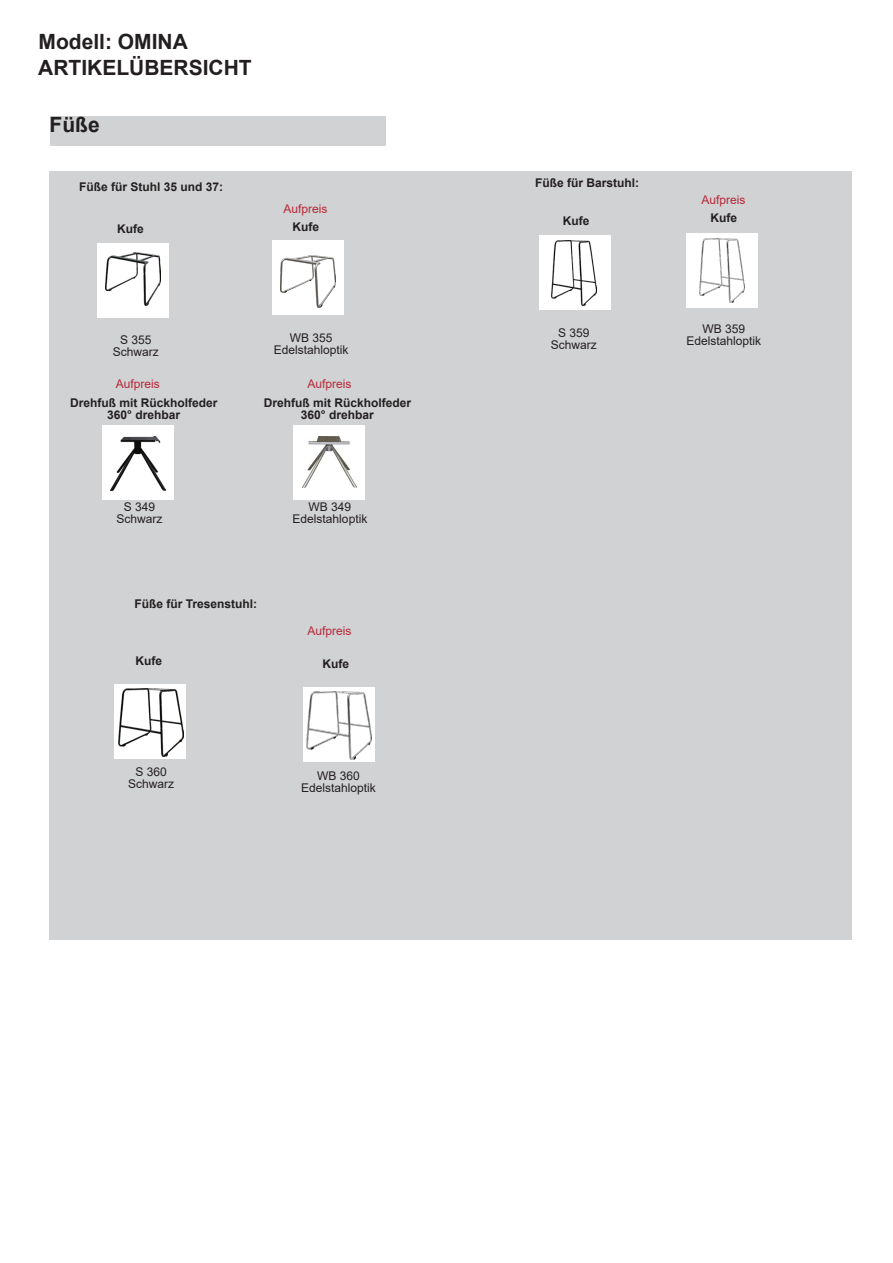
<style>
.page{position:relative;width:893px;height:1263px;background:#fff}
.page>*{position:absolute;margin:0;border:0;box-sizing:border-box;transform-origin:0 0}
.t1{font:700 21px/25.5px "Arial";color:#231f20}
.t2{font:700 12px/12px "Arial";color:#231f20;text-align:center}
.t3{font:12px/12px "Arial";color:#231f20;text-align:center}
.t4{font:12px "Arial";color:#b72837}
</style>
<div class="page">
<div style="left:49px;top:171px;width:802px;height:769px;background:#d1d2d4"></div>
<div style="left:115px;top:685px;width:71px;height:74px;background:#fff"></div>
<img style="left:118px;top:688px;width:65px;height:68px">
<div style="left:539px;top:236px;width:71px;height:74px;background:#fff"></div>
<img style="left:551px;top:241px;width:46px;height:64px">
<div style="left:98px;top:243px;width:71px;height:75px;background:#fff"></div>
<img style="left:105px;top:253px;width:55px;height:53px">
<div style="left:102px;top:425px;width:71px;height:75px;background:#fff"></div>
<img style="left:111px;top:436px;width:54px;height:55px">
<div style="left:687px;top:233px;width:71px;height:75px;background:#fff"></div>
<img style="left:699px;top:238px;width:45px;height:65px">
<div style="left:303px;top:687px;width:71px;height:75px;background:#fff"></div>
<img style="left:307px;top:691px;width:65px;height:68px">
<div style="left:273px;top:241px;width:71px;height:74px;background:#fff"></div>
<img style="left:280px;top:255px;width:55px;height:53px">
<div style="left:294px;top:425px;width:71px;height:75px;background:#fff"></div>
<img style="left:302px;top:436px;width:55px;height:52px">
<div style="left:50px;top:116px;width:336px;height:30px;background:#d1d2d4"></div>
<h1 class="t1" style="left:38px;top:29px;width:215px">Modell: OMINA<br>ARTIKELÜBERSICHT</h1>
<h1 class="t1" style="left:50px;top:112px;width:52px">Füße</h1>
<p class="t2" style="left:79px;top:180px;width:146px">Füße für Stuhl 35 und 37:</p>
<p class="t2" style="left:535px;top:176px;width:106px">Füße für Barstuhl:</p>
<p class="t2" style="left:117px;top:223px;width:28px">Kufe</p>
<p class="t4" style="left:283px;top:200px;width:46px">Aufpreis</p>
<p class="t2" style="left:292px;top:221px;width:28px">Kufe</p>
<p class="t2" style="left:563px;top:215px;width:28px">Kufe</p>
<p class="t4" style="left:702px;top:192px;width:46px">Aufpreis</p>
<p class="t2" style="left:711px;top:212px;width:28px">Kufe</p>
<p class="t3" style="left:113px;top:334px;width:48px">S 355<br>Schwarz</p>
<p class="t3" style="left:274px;top:332px;width:76px">WB 355<br>Edelstahloptik</p>
<p class="t3" style="left:551px;top:327px;width:48px">S 359<br>Schwarz</p>
<p class="t3" style="left:687px;top:322px;width:76px">WB 359<br>Edelstahloptik</p>
<p class="t4" style="left:116px;top:376px;width:46px">Aufpreis</p>
<p class="t4" style="left:307px;top:376px;width:46px">Aufpreis</p>
<p class="t2" style="left:70px;top:396px;width:149px">Drehfuß mit Rückholfeder<br>360° drehbar</p>
<p class="t2" style="left:264px;top:396px;width:149px">Drehfuß mit Rückholfeder<br>360° drehbar</p>
<p class="t3" style="left:117px;top:501px;width:48px">S 349<br>Schwarz</p>
<p class="t3" style="left:293px;top:501px;width:76px">WB 349<br>Edelstahloptik</p>
<p class="t2" style="left:135px;top:598px;width:124px">Füße für Tresenstuhl:</p>
<p class="t4" style="left:308px;top:623px;width:46px">Aufpreis</p>
<p class="t2" style="left:135px;top:655px;width:28px">Kufe</p>
<p class="t2" style="left:323px;top:658px;width:28px">Kufe</p>
<p class="t3" style="left:128px;top:765px;width:48px">S 360<br>Schwarz</p>
<p class="t3" style="left:301px;top:769px;width:76px">WB 360<br>Edelstahloptik</p>
</div>
